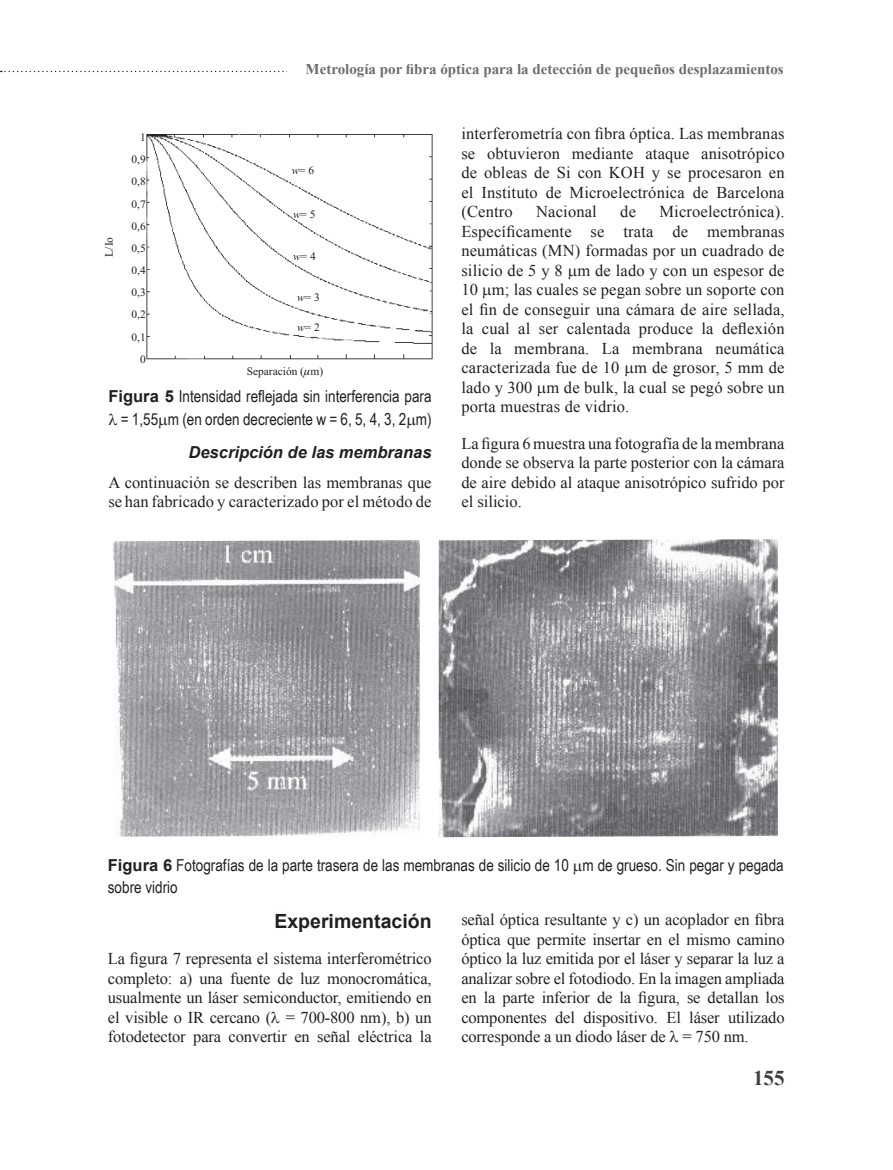
<style>
.page{position:relative;width:893px;height:1170px;background:#fff}
.page>*{position:absolute;margin:0;border:0;box-sizing:border-box;transform-origin:0 0}
.t1{font:700 21px "Times New Roman";color:#3e3e3f}
.t2{font:700 19.5px "Arial";color:#231f20}
.t3{font:16.5px/19.5px "Times New Roman";color:#231f20;text-align:justify}
.t4{font:16.5px/22.5px "Arial Narrow";color:#231f20}
.t5{font:italic 700 16.5px "Arial";color:#231f20}
.t6{font:700 15px "Times New Roman";color:#6c6d70}
.t7{font:11.4px/22.2px "Times New Roman";color:#231f20;text-align:right}
.s1{font-style:italic}
.s2{font-family:"Arial";font-weight:700}
</style>
<div class="page">
<svg style="left:0;top:71px;width:287px;height:1px"></svg>
<img style="left:146px;top:134px;width:287px;height:226px">
<img style="left:113px;top:540px;width:307px;height:296px">
<img style="left:439px;top:539px;width:339px;height:298px">
<p class="t6" style="left:306px;top:59px;width:480px">Metrología por fibra óptica para la detección de pequeños desplazamientos</p>
<p class="t7" style="left:99px;top:256px;width:21px;rotate:-90deg">L/Io</p>
<p class="t7" style="left:131px;top:127px;width:16px">1<br>0,9<br>0,8<br>0,7<br>0,6<br>0,5<br>0,4<br>0,3<br>0,2<br>0,1<br>0</p>
<p class="t7" style="left:292px;top:160px;width:24px"><span class="s1">w</span>= 6</p>
<p class="t7" style="left:293px;top:204px;width:24px"><span class="s1">w</span>= 5</p>
<p class="t7" style="left:293px;top:246px;width:24px"><span class="s1">w</span>= 4</p>
<p class="t7" style="left:297px;top:287px;width:24px"><span class="s1">w</span>= 3</p>
<p class="t7" style="left:297px;top:317px;width:24px"><span class="s1">w</span>= 2</p>
<p class="t7" style="left:247px;top:361px;width:78px">Separación ( m)</p>
<p class="t4" style="left:108px;top:384px;width:325px"><span class="s2">Figura 5</span> Intensidad reflejada sin interferencia para</p>
<p class="t4" style="left:108px;top:407px;width:325px">● = 1,55 m (en orden decreciente w = 6, 5, 4, 3, 2 m)</p>
<p class="t5" style="left:189px;top:441px;width:245px">Descripción de las membranas</p>
<p class="t3" style="left:108px;top:472px;width:325px">A continuación se describen las membranas que se han fabricado y caracterizado por el método de</p>
<p class="t3" style="left:461px;top:123px;width:325px">interferometría con fibra óptica. Las membranas se obtuvieron mediante ataque anisotrópico de obleas de Si con KOH y se procesaron en el Instituto de Microelectrónica de Barcelona (Centro</p>
<p class="t3" style="left:461px;top:202px;width:325px;text-indent:198px">Microelectrónica).<br>Específicamente se trata de membranas neumáticas (MN) formadas por un cuadrado de silicio de 5 y 8 m de lado y con un espesor de 10 m; las cuales se pegan sobre un soporte con el fin de conseguir una cámara de aire sellada, la cual al ser calentada produce la deflexión de la membrana. La membrana neumática caracterizada fue de 10 m de grosor, 5 mm de lado y 300 m de bulk, la cual se pegó sobre un porta muestras de vidrio.</p>
<p class="t3" style="left:461px;top:433px;width:325px">La figura 6 muestra una fotografía de la membrana donde se observa la parte posterior con la cámara de aire debido al ataque anisotrópico sufrido por el silicio.</p>
<p class="t3" style="left:536px;top:202px;width:62px">Nacional</p>
<p class="t3" style="left:620px;top:202px;width:17px">de</p>
<p class="t4" style="left:108px;top:853px;width:677px"><span class="s2">Figura 6</span> Fotografías de la parte trasera de las membranas de silicio de 10 m de grueso. Sin pegar y pegada sobre vidrio</p>
<p class="t2" style="left:274px;top:908px;width:159px">Experimentación</p>
<p class="t3" style="left:108px;top:948px;width:325px">La figura 7 representa el sistema interferométrico completo: a) una fuente de luz monocromática, usualmente un láser semiconductor, emitiendo en el visible o IR cercano (● = 700-800 nm), b) un fotodetector para convertir en señal eléctrica la</p>
<p class="t3" style="left:461px;top:909px;width:325px">señal óptica resultante y c) un acoplador en fibra óptica que permite insertar en el mismo camino óptico la luz emitida por el láser y separar la luz a analizar sobre el fotodiodo. En la imagen ampliada en la parte inferior de la figura, se detallan los componentes del dispositivo. El láser utilizado corresponde a un diodo láser de = 750 nm.</p>
<p class="t1" style="left:753px;top:1063px;width:33px">155</p>
</div>
